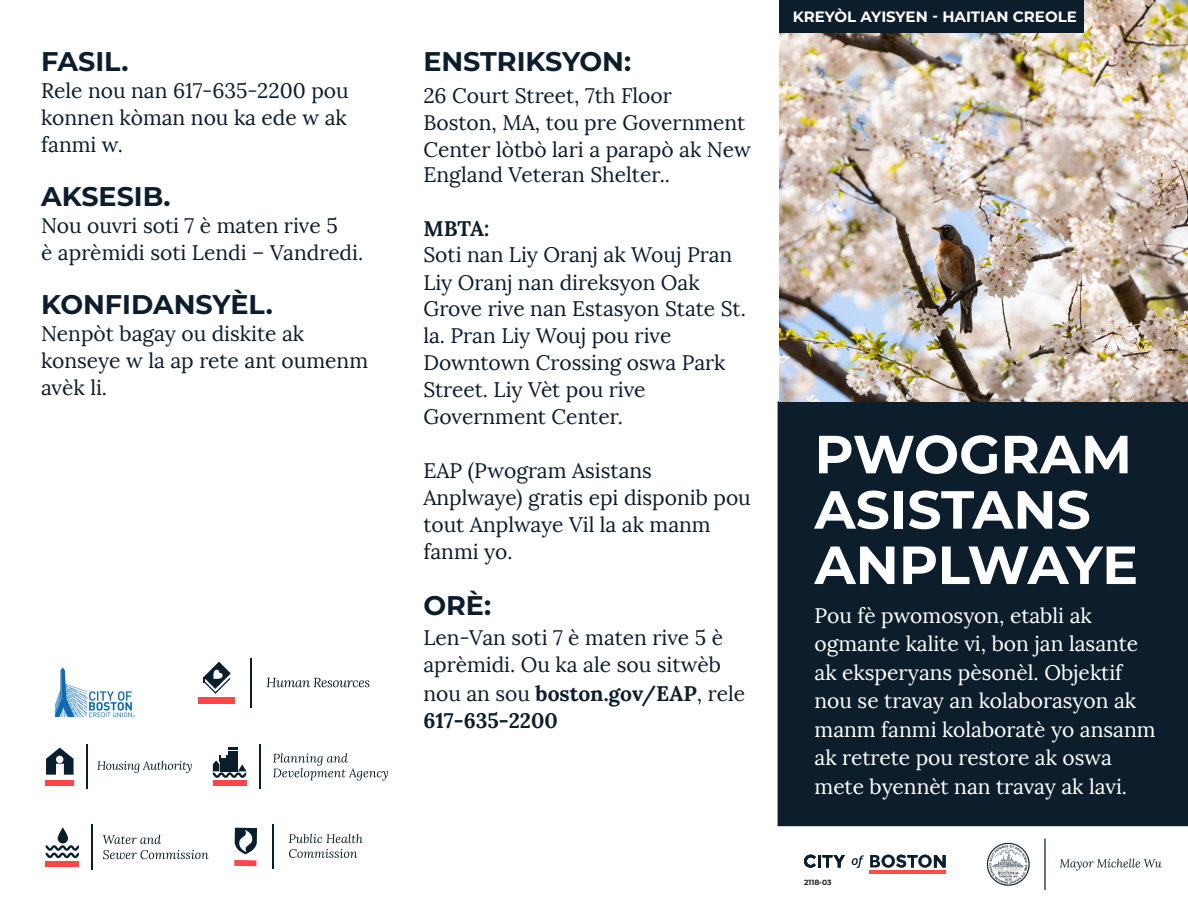
<style>
.page{position:relative;width:1188px;height:918px;background:#fff}
.page>*{position:absolute;margin:0;border:0;box-sizing:border-box;transform-origin:0 0}
.t1{font:700 53.55px/55.3px "Montserrat";color:#fff}
.t2{font:700 27px "Montserrat";color:#0c1d2c}
.t3{font:21px/27px "Lora";color:#0c1d2c}
.t4{font:21px/28.5px "Lora";color:#fff}
.t5{font:700 15px "Montserrat";color:#fff}
.t6{font:700 7.5px "Montserrat";color:#231f20}
.s1{font-weight:700}
</style>
<div class="page">
<div style="left:778px;top:401px;width:410px;height:425px;background:#0c1d2c"></div>
<svg style="left:267px;top:678px;width:102px;height:9px"></svg>
<hr style="left:250px;top:658px;width:2px;height:49px;background:#0a1f2e">
<div style="left:198px;top:697px;width:37px;height:7px;background:#ff454a"></div>
<svg style="left:203px;top:662px;width:28px;height:32px"></svg>
<hr style="left:87px;top:745px;width:1px;height:44px;background:#0a1f2e">
<div style="left:45px;top:780px;width:29px;height:6px;background:#ff454a"></div>
<svg style="left:46px;top:748px;width:28px;height:27px"></svg>
<svg style="left:97px;top:761px;width:95px;height:12px"></svg>
<img style="left:54px;top:667px;width:82px;height:51px">
<svg style="left:273px;top:753px;width:115px;height:28px"></svg>
<hr style="left:259px;top:745px;width:2px;height:44px;background:#0a1f2e">
<div style="left:213px;top:780px;width:34px;height:6px;background:#ff454a"></div>
<svg style="left:213px;top:748px;width:34px;height:30px"></svg>
<svg style="left:289px;top:834px;width:74px;height:9px"></svg>
<svg style="left:289px;top:849px;width:68px;height:9px"></svg>
<div style="left:234px;top:860px;width:22px;height:6px;background:#ff454a"></div>
<svg style="left:235px;top:828px;width:22px;height:26px"></svg>
<hr style="left:273px;top:825px;width:1px;height:44px;background:#0a1f2e">
<hr style="left:91px;top:824px;width:2px;height:46px;background:#0a1f2e">
<div style="left:45px;top:861px;width:34px;height:6px;background:#ff454a"></div>
<svg style="left:46px;top:845px;width:33px;height:13px"></svg>
<svg style="left:58px;top:827px;width:10px;height:16px"></svg>
<svg style="left:103px;top:834px;width:58px;height:10px"></svg>
<svg style="left:103px;top:850px;width:106px;height:9px"></svg>
<img style="left:779px;top:0;width:409px;height:401px">
<div style="left:779px;top:0;width:305px;height:33px;background:#0c1d2c"></div>
<svg style="left:804px;top:855px;width:41px;height:13px"></svg>
<svg style="left:852px;top:855px;width:12px;height:13px"></svg>
<svg style="left:870px;top:855px;width:75px;height:13px"></svg>
<hr style="left:870px;top:870px;width:76px;height:3px;background:#fb4d42">
<img style="left:987px;top:838px;width:175px;height:52px">
<p class="t2" style="left:41px;top:42px;width:89px">FASIL.</p>
<p class="t3" style="left:41px;top:77px;width:309px;text-align:justify">Rele nou nan 617-635-2200 pou konnen kòman nou ka ede w ak fanmi w.</p>
<p class="t2" style="left:41px;top:177px;width:131px">AKSESIB.</p>
<p class="t3" style="left:41px;top:212px;width:298px">Nou ouvri soti 7 è maten rive 5</p>
<p class="t3" style="left:41px;top:239px;width:324px">è aprèmidi soti Lendi – Vandredi.</p>
<p class="t2" style="left:41px;top:285px;width:233px">KONFIDANSYÈL.</p>
<p class="t3" style="left:41px;top:320px;width:265px">Nenpòt bagay ou diskite ak</p>
<p class="t3" style="left:41px;top:347px;width:329px">konseye w la ap rete ant oumenm avèk li.</p>
<p class="t2" style="left:423px;top:42px;width:209px">ENSTRIKSYON:</p>
<p class="t3" style="left:423px;top:82px;width:329px;line-height:26.5px">26 Court Street, 7th Floor<br>Boston, MA, tou pre Government<br>Center lòtbò lari a parapò ak New<br>England Veteran Shelter..</p>
<p class="t3" style="left:423px;top:216px;width:310px;line-height:25.7px"><span class="s1">MBTA:<br></span>Soti nan Liy Oranj ak Wouj Pran</p>
<p class="t3" style="left:423px;top:270px;width:324px">Liy Oranj nan direksyon Oak<br>Grove rive nan Estasyon State St. la. Pran Liy Wouj pou rive<br>Downtown Crossing oswa Park<br>Street. Liy Vèt pou rive<br>Government Center.</p>
<p class="t3" style="left:423px;top:457px;width:329px">EAP (Pwogram Asistans<br>Anplwaye) gratis epi disponib pou tout Anplwaye Vil la ak manm fanmi yo.</p>
<p class="t2" style="left:423px;top:586px;width:69px">ORÈ:</p>
<p class="t3" style="left:423px;top:624px;width:323px;line-height:27.5px">Len-Van soti 7 è maten rive 5 è aprèmidi. Ou ka ale sou sitwèb nou an sou <span class="s1">boston.gov/EAP</span>, rele<br><span class="s1">617-635-2200</span></p>
<p class="t5" style="left:793px;top:6px;width:286px">KREYÒL AYISYEN - HAITIAN CREOLE</p>
<p class="t1" style="left:815px;top:424px;width:325px">PWOGRAM<br>ASISTANS<br>ANPLWAYE</p>
<p class="t4" style="left:815px;top:601px;width:325px">Pou fè pwomosyon, etabli ak ogmante kalite vi, bon jan lasante ak eksperyans pèsonèl. Objektif nou se travay an kolaborasyon ak</p>
<p class="t4" style="left:815px;top:715px;width:343px">manm fanmi kolaboratè yo ansanm ak retrete pou restore ak oswa mete byennèt nan travay ak lavi.</p>
<p class="t6" style="left:804px;top:877px;width:29px">2118-03</p>
</div>
